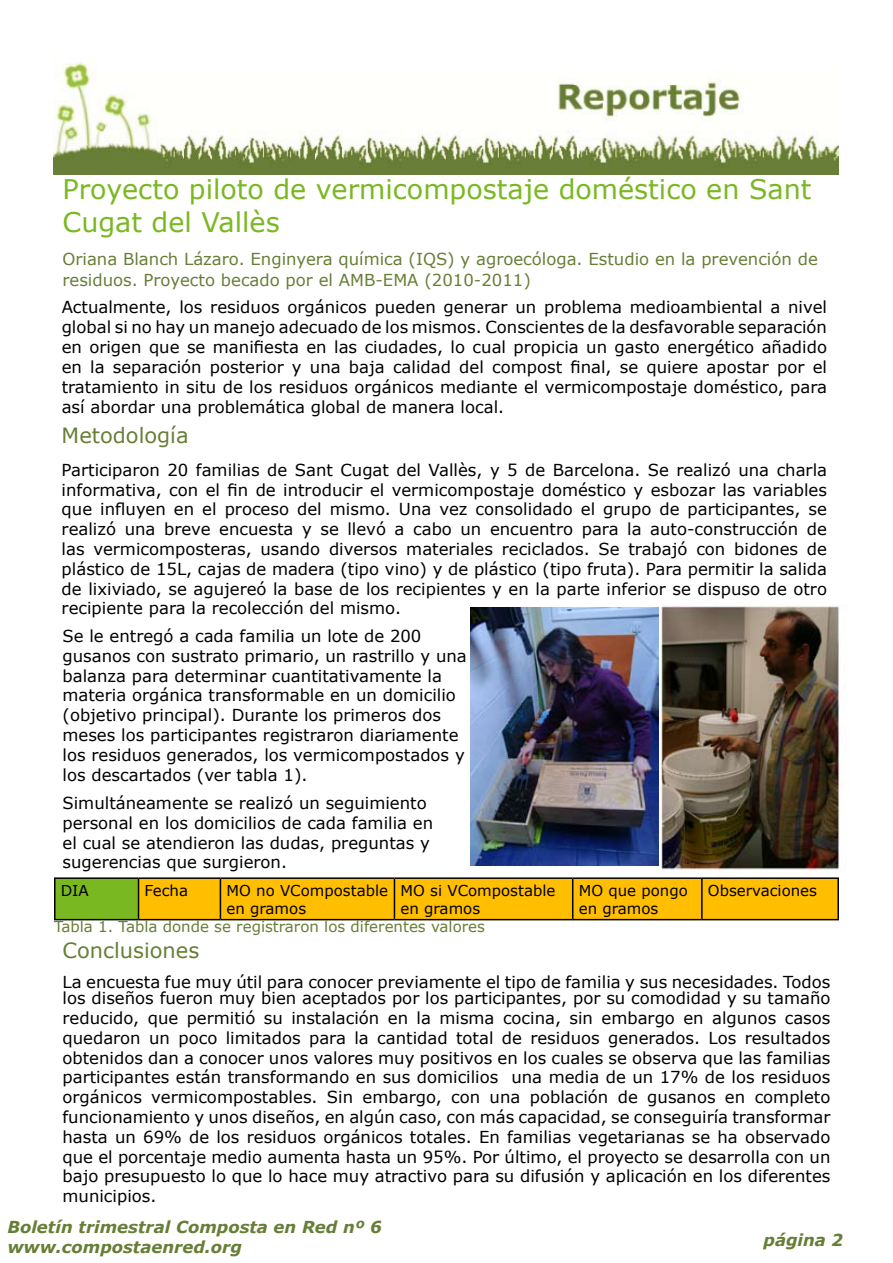
<style>
.page{position:relative;width:893px;height:1263px;background:#fff}
.page>*{position:absolute;margin:0;border:0;box-sizing:border-box;transform-origin:0 0}
.t1{font:27px/32.4px "Verdana";color:#7ab821}
.t2{font:21px "Verdana";color:#677e36}
.t3{font:16.5px/19.8px "Verdana";color:#000;text-align:justify}
.t4{font:16.5px/21px "Verdana";color:#677e36}
.t5{font:italic 700 16.5px/19.8px "Verdana";color:#677e36}
.t6{font:15px/18px "Verdana";color:#000}
.t7{font:15px "Verdana";color:#677e36}
</style>
<div class="page">
<img style="left:54px;top:60px;width:785px;height:115px">
<img style="left:658px;top:604px;width:182px;height:269px">
<img style="left:471px;top:607px;width:187px;height:259px">
<div style="left:55px;top:878px;width:84px;height:42px;background:#7ab821"></div>
<div style="left:139px;top:879px;width:698px;height:40px;background:#ffbe00"></div>
<hr style="left:139px;top:877px;width:81px;height:2px;background:#000">
<hr style="left:220px;top:877px;width:174px;height:2px;background:#000">
<hr style="left:220px;top:879px;width:1px;height:40px;background:#000">
<hr style="left:394px;top:877px;width:179px;height:2px;background:#000">
<hr style="left:394px;top:879px;width:1px;height:40px;background:#000">
<hr style="left:573px;top:877px;width:129px;height:2px;background:#000">
<hr style="left:572px;top:879px;width:1px;height:40px;background:#000">
<hr style="left:702px;top:877px;width:137px;height:2px;background:#000">
<hr style="left:701px;top:879px;width:2px;height:40px;background:#000">
<hr style="left:837px;top:879px;width:2px;height:40px;background:#000">
<hr style="left:139px;top:919px;width:81px;height:1px;background:#000">
<hr style="left:220px;top:919px;width:174px;height:1px;background:#000">
<hr style="left:394px;top:919px;width:179px;height:1px;background:#000">
<hr style="left:573px;top:919px;width:129px;height:1px;background:#000">
<hr style="left:702px;top:919px;width:137px;height:1px;background:#000">
<hr style="left:54px;top:877px;width:85px;height:2px;background:#000">
<hr style="left:54px;top:879px;width:2px;height:40px;background:#000">
<hr style="left:138px;top:879px;width:1px;height:40px;background:#000">
<hr style="left:54px;top:919px;width:85px;height:1px;background:#000">
<h1 class="t1" style="left:63px;top:172px;width:750px">Proyecto piloto de vermicompostaje doméstico en Sant<br>Cugat del Vallès</h1>
<p class="t4" style="left:63px;top:248px;width:757px">Oriana Blanch Lázaro. Enginyera química (IQS) y agroecóloga. Estudio en la prevención de residuos. Proyecto becado por el AMB-EMA (2010-2011)</p>
<p class="t3" style="left:62px;top:297px;width:767px">Actualmente, los residuos orgánicos pueden generar un problema medioambiental a nivel global si no hay un manejo adecuado de los mismos. Conscientes de la desfavorable separación en origen que se manifiesta en las ciudades, lo cual propicia un gasto energético añadido en la separación posterior y una baja calidad del compost final, se quiere apostar por el tratamiento in situ de los residuos orgánicos mediante el vermicompostaje doméstico, para así abordar una problemática global de manera local.</p>
<p class="t2" style="left:62px;top:422px;width:129px">Metodología</p>
<p class="t3" style="left:62px;top:459px;width:767px">Participaron 20 familias de Sant Cugat del Vallès, y 5 de Barcelona. Se realizó una charla informativa, con el fin de introducir el vermicompostaje doméstico y esbozar las variables que influyen en el proceso del mismo. Una vez consolidado el grupo de participantes, se realizó una breve encuesta y se llevó a cabo un encuentro para la auto-construcción de las vermicomposteras, usando diversos materiales reciclados. Se trabajó con bidones de plástico de 15L, cajas de madera (tipo vino) y de plástico (tipo fruta). Para permitir la salida de lixiviado, se agujereó la base de los recipientes y en la parte inferior se dispuso de otro recipiente para la recolección del mismo.</p>
<p class="t3" style="left:63px;top:625px;width:406px;text-align:left">Se le entregó a cada familia un lote de 200 gusanos con sustrato primario, un rastrillo y una balanza para determinar cuantitativamente la materia orgánica transformable en un domicilio (objetivo principal). Durante los primeros dos meses los participantes registraron diariamente los residuos generados, los vermicompostados y los descartados (ver tabla 1).</p>
<p class="t3" style="left:63px;top:792px;width:372px;text-align:left">Simultáneamente se realizó un seguimiento personal en los domicilios de cada familia en el cual se atendieron las dudas, preguntas y sugerencias que surgieron.</p>
<p class="t6" style="left:61px;top:881px;width:30px">DIA</p>
<p class="t6" style="left:145px;top:881px;width:45px">Fecha</p>
<p class="t6" style="left:226px;top:881px;width:163px">MO no VCompostable en gramos</p>
<p class="t6" style="left:400px;top:881px;width:156px">MO si VCompostable en gramos</p>
<p class="t6" style="left:579px;top:881px;width:111px">MO que pongo en gramos</p>
<p class="t6" style="left:708px;top:881px;width:111px">Observaciones</p>
<p class="t7" style="left:54px;top:917px;width:432px">Tabla 1. Tabla donde se registraron los diferentes valores</p>
<p class="t2" style="left:63px;top:937px;width:138px">Conclusiones</p>
<p class="t3" style="left:63px;top:973px;width:769px;line-height:16.5px">La encuesta fue muy útil para conocer previamente el tipo de familia y sus necesidades. Todos los diseños fueron muy bien aceptados por los participantes, por su comodidad y su tamaño</p>
<p class="t3" style="left:63px;top:1007px;width:769px">reducido, que permitió su instalación en la misma cocina, sin embargo en algunos casos quedaron un poco limitados para la cantidad total de residuos generados. Los resultados obtenidos dan a conocer unos valores muy positivos en los cuales se observa que las familias participantes están transformando en sus domicilios una media de un 17% de los residuos orgánicos vermicompostables. Sin embargo, con una población de gusanos en completo funcionamiento y unos diseños, en algún caso, con más capacidad, se conseguiría transformar hasta un 69% de los residuos orgánicos totales. En familias vegetarianas se ha observado que el porcentaje medio aumenta hasta un 95%. Por último, el proyecto se desarrolla con un bajo presupuesto lo que lo hace muy atractivo para su difusión y aplicación en los diferentes municipios.</p>
<p class="t5" style="left:7px;top:1216px;width:376px">Boletín trimestral Composta en Red nº 6 www.compostaenred.org</p>
<p class="t5" style="left:763px;top:1229px;width:81px">página 2</p>
</div>
